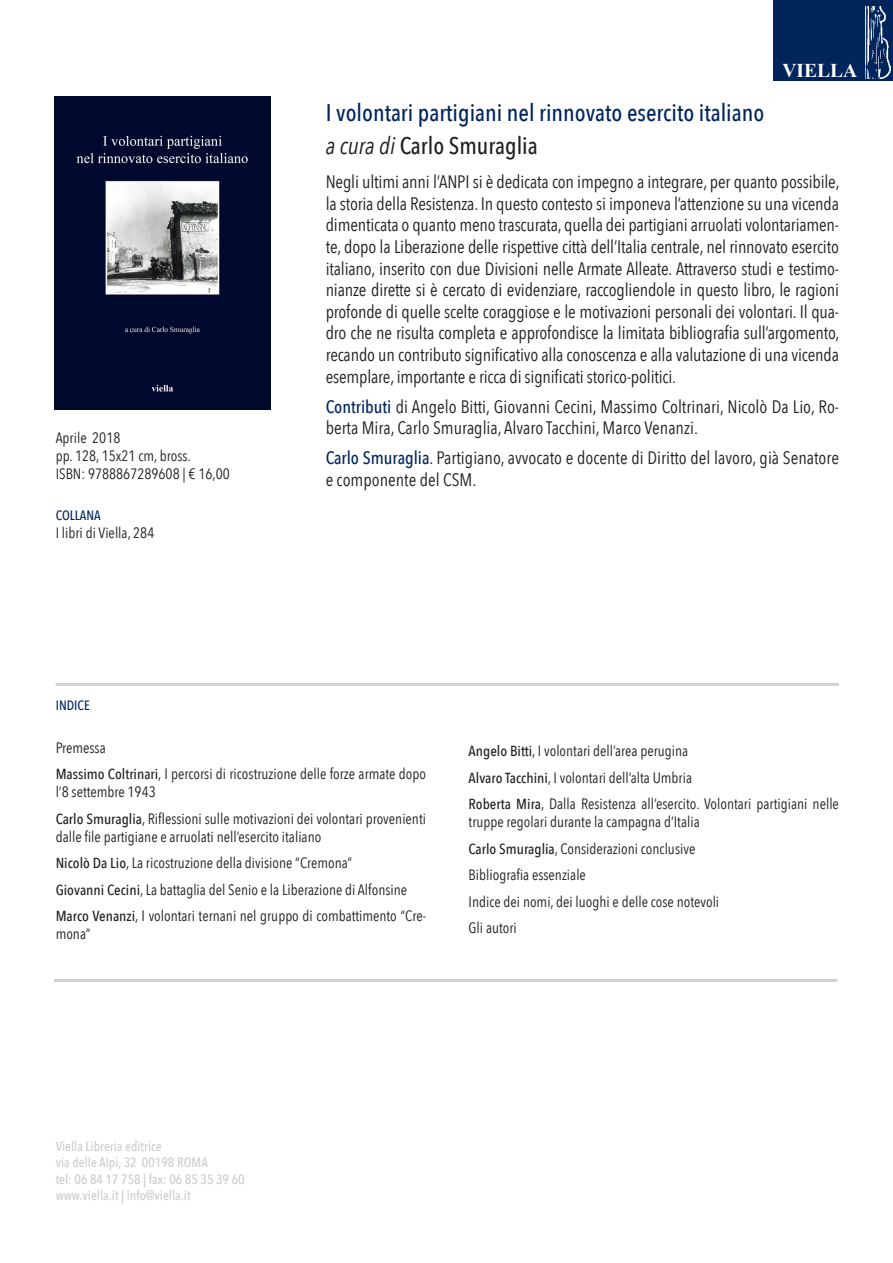
<style>
.page{position:relative;width:893px;height:1263px;background:#fff}
.page>*{position:absolute;margin:0;border:0;box-sizing:border-box;transform-origin:0 0}
.titolo{font:500 24px "Avenir Next Condensed";color:#00255d}
.titolo-2{font:500 24px "Avenir Next Condensed";color:#231f20}
.Piatto_Viella{font:700 19.5px "Times New Roman";color:#fff}
.sinossi{font:18px/21.6px "Avenir Next Condensed";color:#231f20}
.indice{font:15px/18px "Avenir Next Condensed";color:#231f20}
.colonna_sinistra{font:15px "Avenir Next Condensed";color:#231f20}
.indirizzi{font:500 13.5px "Avenir Next Condensed";color:#ccc}
.indice-2{font:500 13.5px "Avenir Next Condensed";color:#00255d}
.s1{font-weight:400;font-style:italic}
.s2{font-weight:500;color:#00255d}
.s3{font-weight:500;font-size:14.55px}
</style>
<div class="page">
<div style="left:774px;top:0;width:119px;height:81px;background:#00255d"></div>
<img style="left:865px;top:6px;width:25px;height:73px">
<img style="left:54px;top:97px;width:216px;height:313px">
<hr style="left:56px;top:683px;width:783px;height:3px;background:#cfd4ce">
<hr style="left:54px;top:979px;width:783px;height:3px;background:#cfd4ce">
<p class="colonna_sinistra" style="left:56px;top:425px;width:66px">Aprile 2018</p>
<p class="colonna_sinistra" style="left:56px;top:443px;width:137px">pp. 128, 15x21 cm, bross.</p>
<p class="colonna_sinistra" style="left:56px;top:461px;width:176px">ISBN: 9788867289608 | € 16,00</p>
<p class="indice-2" style="left:56px;top:507px;width:47px">COLLANA</p>
<p class="colonna_sinistra" style="left:56px;top:520px;width:100px">I libri di Viella, 284</p>
<p class="Piatto_Viella" style="left:782px;top:57px;width:76px">VIELLA</p>
<p class="titolo" style="left:326px;top:98px;width:440px">I volontari partigiani nel rinnovato esercito italiano</p>
<p class="titolo-2" style="left:326px;top:131px;width:214px"><span class="s1">a cura di</span> Carlo Smuraglia</p>
<p class="sinossi" style="left:326px;top:170px;width:515px;text-align:justify">Negli ultimi anni l’ANPI si è dedicata con impegno a integrare, per quanto possibile, la storia della Resistenza. In questo contesto si imponeva l’attenzione su una vicenda dimenticata o quanto meno trascurata, quella dei partigiani arruolati volontariamen&shy;te, dopo la Liberazione delle rispettive città dell’Italia centrale, nel rinnovato esercito italiano, inserito con due Divisioni nelle Armate Alleate. Attraverso studi e testimo&shy;nianze dirette si è cercato di evidenziare, raccogliendole in questo libro, le ragioni profonde di quelle scelte coraggiose e le motivazioni personali dei volontari. Il qua&shy;dro che ne risulta completa e approfondisce la limitata bibliografia sull’argomento, recando un contributo significativo alla conoscenza e alla valutazione di una vicenda esemplare, importante e ricca di significati storico-politici.</p>
<p class="sinossi" style="left:326px;top:395px;width:515px"><span class="s2">Contributi</span> di Angelo Bitti, Giovanni Cecini, Massimo Coltrinari, Nicolò Da Lio, Ro&shy;berta Mira, Carlo Smuraglia, Alvaro Tacchini, Marco Venanzi.</p>
<p class="sinossi" style="left:326px;top:446px;width:515px"><span class="s2">Carlo Smuraglia</span>. Partigiano, avvocato e docente di Diritto del lavoro, già Senatore e componente del CSM.</p>
<p class="indice-2" style="left:56px;top:697px;width:36px">INDICE</p>
<p class="indice" style="left:56px;top:738px;width:52px">Premessa</p>
<p class="indice" style="left:56px;top:764px;width:372px"><span class="s3">Massimo Coltrinari</span>, I percorsi di ricostruzione delle forze armate dopo l’8 settembre 1943</p>
<p class="indice" style="left:56px;top:809px;width:372px"><span class="s3">Carlo Smuraglia</span>, Riflessioni sulle motivazioni dei volontari provenienti dalle file partigiane e arruolati nell’esercito italiano</p>
<p class="indice" style="left:56px;top:853px;width:298px"><span class="s3">Nicolò Da Lio</span>, La ricostruzione della divisione “Cremona”</p>
<p class="indice" style="left:56px;top:880px;width:353px"><span class="s3">Giovanni Cecini</span>, La battaglia del Senio e la Liberazione di Alfonsine</p>
<p class="indice" style="left:56px;top:906px;width:372px"><span class="s3">Marco Venanzi</span>, I volontari ternani nel gruppo di combattimento “Cre&shy;mona”</p>
<p class="indice" style="left:469px;top:741px;width:221px"><span class="s3">Angelo Bitti</span>, I volontari dell’area perugina</p>
<p class="indice" style="left:469px;top:768px;width:225px"><span class="s3">Alvaro Tacchini</span>, I volontari dell’alta Umbria</p>
<p class="indice" style="left:469px;top:794px;width:372px"><span class="s3">Roberta Mira</span>, Dalla Resistenza all’esercito. Volontari partigiani nelle truppe regolari durante la campagna d’Italia</p>
<p class="indice" style="left:469px;top:839px;width:228px"><span class="s3">Carlo Smuraglia</span>, Considerazioni conclusive</p>
<p class="indice" style="left:469px;top:865px;width:119px">Bibliografia essenziale</p>
<p class="indice" style="left:469px;top:892px;width:252px">Indice dei nomi, dei luoghi e delle cose notevoli</p>
<p class="indice" style="left:469px;top:918px;width:50px">Gli autori</p>
<p class="indirizzi" style="left:56px;top:1138px;width:108px">Viella Libreria editrice</p>
<p class="indirizzi" style="left:56px;top:1154px;width:154px">via delle Alpi, 32 00198 ROMA</p>
<p class="indirizzi" style="left:56px;top:1171px;width:190px">tel: 06 84 17 758 | fax: 06 85 35 39 60</p>
<p class="indirizzi" style="left:56px;top:1187px;width:136px">www.viella.it | info@viella.it</p>
</div>
